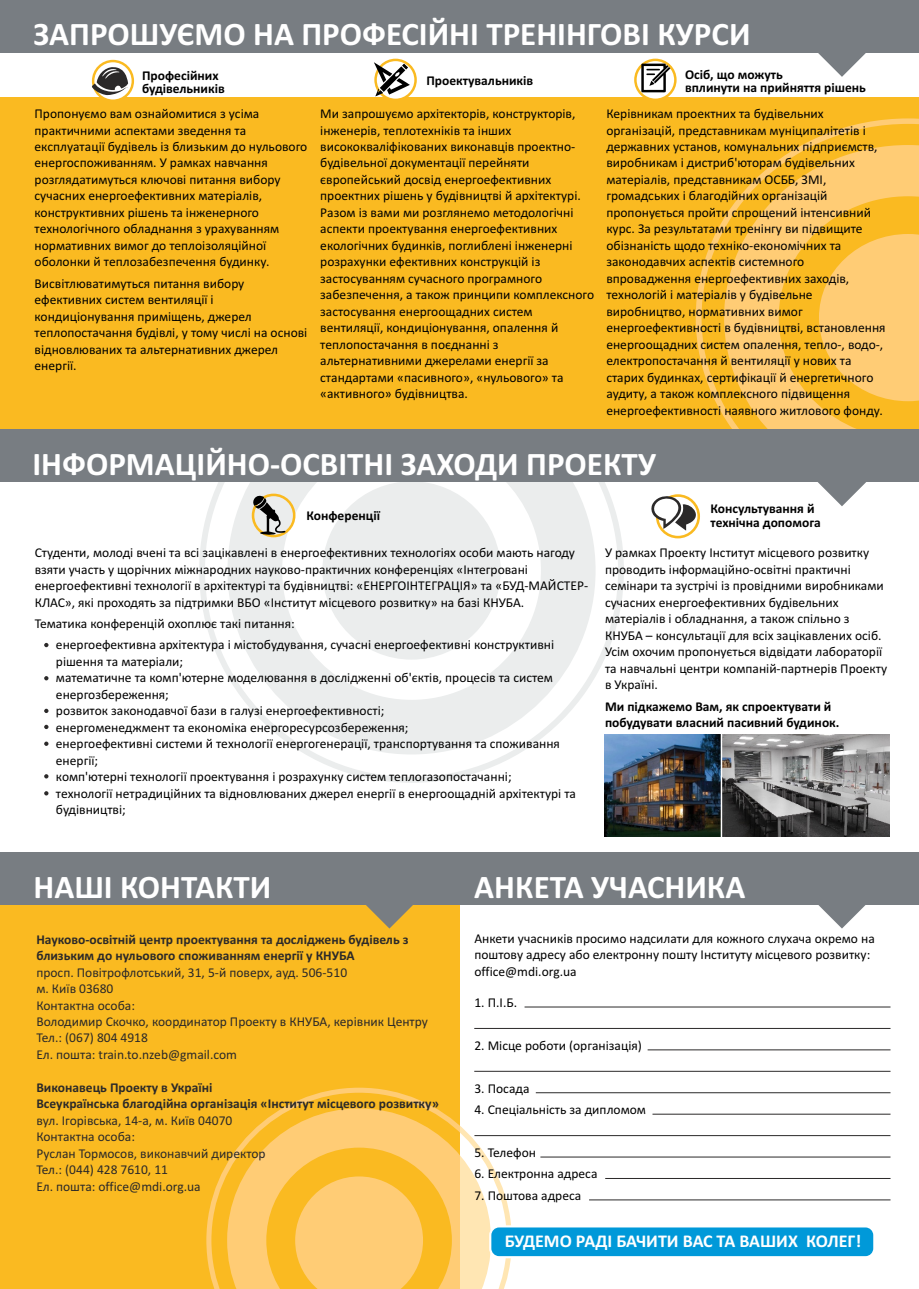
<style>
.page{position:relative;width:919px;height:1289px;background:#fff}
.page>*{position:absolute;margin:0;border:0;box-sizing:border-box;transform-origin:0 0}
.t1{font:700 33px "Calibri";color:#fff}
.t2{font:700 18px "Calibri";color:#fff}
.t3{font:13.5px/16.5px "Calibri";color:#000}
.t4{font:13.5px/16.5px "Calibri";color:#2b2929}
.t5{font:700 13.5px/13.2px "Calibri";color:#000}
.t6{font:700 13.5px/16.5px "Calibri";color:#2b2929}
</style>
<div class="page">
<svg style="left:459px;top:1087px;width:53px;height:201px"></svg>
<svg style="left:459px;top:1108px;width:32px;height:180px;fill:#ffe6b3"></svg>
<div style="left:0;top:904px;width:459px;height:384px;background:#faba21"></div>
<svg style="left:206px;top:1087px;width:229px;height:201px"></svg>
<svg style="left:227px;top:1108px;width:232px;height:180px"></svg>
<div style="left:227px;top:386px;width:368px;height:368px;border:55px solid #ebeded;border-radius:50%"></div>
<div style="left:322px;top:481px;width:178px;height:178px;background:#ebeded;border-radius:50%"></div>
<div style="left:0;top:53px;width:918px;height:378px;background:#faba21"></div>
<svg style="left:695px;top:118px;width:223px;height:300px"></svg>
<svg style="left:725px;top:144px;width:193px;height:285px"></svg>
<svg style="left:818px;top:234px;width:100px;height:167px"></svg>
<div style="left:0;top:53px;width:918px;height:44px;background:#fff"></div>
<svg style="left:92px;top:60px;width:42px;height:42px"></svg>
<svg style="left:92px;top:67px;width:36px;height:29px"></svg>
<svg style="left:374px;top:59px;width:43px;height:42px"></svg>
<svg style="left:374px;top:62px;width:36px;height:34px"></svg>
<svg style="left:634px;top:59px;width:42px;height:42px"></svg>
<svg style="left:641px;top:63px;width:29px;height:29px"></svg>
<div style="left:252px;top:493px;width:43px;height:44px;border:3px solid #faba21;border-radius:50%"></div>
<svg style="left:251px;top:492px;width:35px;height:44px;background:#b2ac9b"></svg>
<div style="left:655px;top:494px;width:45px;height:44px;border:3px solid #faba21;border-radius:50%"></div>
<svg style="left:651px;top:494px;width:49px;height:36px"></svg>
<svg style="left:44px;top:643px;width:4px;height:4px"></svg>
<svg style="left:44px;top:676px;width:4px;height:4px"></svg>
<svg style="left:44px;top:708px;width:4px;height:5px"></svg>
<svg style="left:44px;top:724px;width:4px;height:5px"></svg>
<svg style="left:44px;top:741px;width:4px;height:5px"></svg>
<svg style="left:44px;top:774px;width:4px;height:4px"></svg>
<svg style="left:44px;top:791px;width:4px;height:4px"></svg>
<hr style="left:524px;top:1006px;width:366px;height:1px;background:#2b2929">
<hr style="left:647px;top:1049px;width:243px;height:1px;background:#2b2929">
<hr style="left:474px;top:1070px;width:416px;height:1px;background:#2b2929">
<hr style="left:535px;top:1092px;width:355px;height:1px;background:#2b2929">
<hr style="left:652px;top:1113px;width:238px;height:1px;background:#2b2929">
<hr style="left:474px;top:1135px;width:416px;height:1px;background:#2b2929">
<hr style="left:540px;top:1156px;width:350px;height:1px;background:#2b2929">
<div style="left:0;top:0;width:918px;height:53px;background:#787d82"></div>
<svg style="left:818px;top:53px;width:48px;height:24px"></svg>
<div style="left:0;top:429px;width:918px;height:53px;background:#787d82"></div>
<svg style="left:818px;top:482px;width:48px;height:24px"></svg>
<div style="left:0;top:852px;width:918px;height:52px;background:#787d82"></div>
<svg style="left:815px;top:904px;width:53px;height:24px"></svg>
<svg style="left:363px;top:904px;width:52px;height:24px"></svg>
<hr style="left:474px;top:1028px;width:416px;height:1px;background:#2b2929">
<hr style="left:605px;top:1177px;width:285px;height:1px;background:#2b2929">
<hr style="left:589px;top:1199px;width:301px;height:1px;background:#2b2929">
<div style="left:489px;top:1225px;width:386px;height:33px;background:#0099d9;border:2px solid #fff;border-radius:9px"></div>
<img style="left:604px;top:734px;width:116px;height:102px">
<img style="left:722px;top:734px;width:167px;height:102px">
<h1 class="t1" style="left:34px;top:21px;width:718px">ЗАПРОШУЄМО НА ПРОФЕСІЙНІ ТРЕНІНГОВІ КУРСИ</h1>
<p class="t5" style="left:142px;top:70px;width:84px">Професійних будівельників</p>
<p class="t5" style="left:426px;top:75px;width:108px">Проектувальників</p>
<p class="t5" style="left:685px;top:69px;width:182px">Осіб, що можуть<br>вплинути на прийняття рішень</p>
<p class="t3" style="left:320px;top:106px;width:275px">Ми запрошуємо архітекторів, конструкторів, інженерів, теплотехніків та інших висококваліфікованих виконавців проектно&shy;будівельної документації перейняти європейський досвід енергоефективних проектних рішень у будівництві й архітектурі.<br>Разом із вами ми розглянемо методологічні аспекти проектування енергоефективних екологічних будинків, поглиблені інженерні розрахунки ефективних конструкцій із застосуванням сучасного програмного забезпечення, а також принципи комплексного застосування енергоощадних систем вентиляції, кондиціонування, опалення й теплопостачання в поєднанні з альтернативними джерелами енергії за стандартами «пасивного», «нульового» та «активного» будівництва.</p>
<p class="t3" style="left:606px;top:106px;width:281px">Керівникам проектних та будівельних організацій, представникам муніципалітетів і державних установ, комунальних підприємств, виробникам і дистриб'юторам будівельних матеріалів, представникам ОСББ, ЗМІ, громадських і благодійних організацій пропонується пройти спрощений інтенсивний курс. За результатами тренінгу ви підвищите обізнаність щодо техніко-економічних та законодавчих аспектів системного впровадження енергоефективних заходів, технологій і матеріалів у будівельне виробництво, нормативних вимог енергоефективності в будівництві, встановлення енергоощадних систем опалення, тепло-, водо-, електропостачання й вентиляції у нових та старих будинках, сертифікації й енергетичного аудиту, а також комплексного підвищення енергоефективності наявного житлового фонду.</p>
<h1 class="t1" style="left:32px;top:450px;width:625px">ІНФОРМАЦІЙНО-ОСВІТНІ ЗАХОДИ ПРОЕКТУ</h1>
<p class="t3" style="left:35px;top:106px;width:274px">Пропонуємо вам ознайомитися з усіма практичними аспектами зведення та експлуатації будівель із близьким до нульового енергоспоживанням. У рамках навчання розглядатимуться ключові питання вибору сучасних енергоефективних матеріалів, конструктивних рішень та інженерного технологічного обладнання з урахуванням нормативних вимог до теплоізоляційної оболонки й теплозабезпечення будинку.</p>
<p class="t3" style="left:35px;top:276px;width:274px">Висвітлюватимуться питання вибору ефективних систем вентиляції і кондиціонування приміщень, джерел теплопостачання будівлі, у тому числі на основі відновлюваних та альтернативних джерел енергії.</p>
<p class="t5" style="left:306px;top:510px;width:75px">Конференції</p>
<p class="t3" style="left:35px;top:545px;width:555px">Студенти, молоді вчені та всі зацікавлені в енергоефективних технологіях особи мають нагоду взяти участь у щорічних міжнародних науково-практичних конференціях «Інтегровані енергоефективні технології в архітектурі та будівництві: «ЕНЕРГОІНТЕГРАЦІЯ» та «БУД-МАЙСТЕР-КЛАС», які проходять за підтримки ВБО «Інститут місцевого розвитку» на базі КНУБА.</p>
<p class="t3" style="left:56px;top:614px;width:499px;line-height:21.5px;text-indent:-21px">Тематика конференцій охоплює такі питання:<br>енергоефективна архітектура і містобудування, сучасні енергоефективні конструктивні</p>
<p class="t3" style="left:56px;top:654px;width:521px">рішення та матеріали;<br>математичне та комп'ютерне моделювання в дослідженні об'єктів, процесів та систем енергозбереження;<br>розвиток законодавчої бази в галузі енергоефективності;<br>енергоменеджмент та економіка енергоресурсозбереження;<br>енергоефективні системи й технології енергогенерації, транспортування та споживання енергії;<br>комп'ютерні технології проектування і розрахунку систем теплогазопостачанні;<br>технології нетрадиційних та відновлюваних джерел енергії в енергоощадній архітектурі та будівництві;</p>
<p class="t5" style="left:710px;top:503px;width:112px">Консультування й технічна допомога</p>
<p class="t3" style="left:605px;top:545px;width:284px">У рамках Проекту Інститут місцевого розвитку проводить інформаційно-освітні практичні семінари та зустрічі із провідними виробниками сучасних енергоефективних будівельних матеріалів і обладнання, а також спільно з КНУБА – консультації для всіх зацікавлених осіб.<br>Усім охочим пропонується відвідати лабораторії та навчальні центри компаній-партнерів Проекту в Україні.</p>
<p class="t5" style="left:605px;top:699px;width:236px;line-height:16.5px">Ми підкажемо Вам, як спроектувати й побудувати власний пасивний будинок.</p>
<h1 class="t1" style="left:33px;top:873px;width:239px">НАШІ КОНТАКТИ</h1>
<h1 class="t1" style="left:474px;top:873px;width:273px">АНКЕТА УЧАСНИКА</h1>
<p class="t6" style="left:36px;top:931px;width:373px">Науково-освітній центр проектування та досліджень будівель з близьким до нульового споживанням енергії у КНУБА</p>
<p class="t4" style="left:36px;top:964px;width:393px">просп. Повітрофлотський, 31, 5-й поверх, ауд. 506-510<br>м. Київ 03680<br>Контактна особа:<br>Володимир Скочко, координатор Проекту в КНУБА, керівник Центру Тел.: (067) 804 4918<br>Ел. пошта: train.to.nzeb@gmail.com</p>
<p class="t6" style="left:36px;top:1080px;width:404px">Виконавець Проекту в Україні<br>Всеукраїнська благодійна організація «Інститут місцевого розвитку»</p>
<p class="t4" style="left:36px;top:1113px;width:231px">вул. Ігорівська, 14-а, м. Київ 04070<br>Контактна особа:<br>Руслан Тормосов, виконавчий директор<br>Тел.: (044) 428 7610, 11<br>Ел. пошта: office@mdi.org.ua</p>
<p class="t3" style="left:474px;top:931px;width:402px">Анкети учасників просимо надсилати для кожного слухача окремо на поштову адресу або електронну пошту Інституту місцевого розвитку: office@mdi.org.ua</p>
<p class="t3" style="left:474px;top:995px;width:44px">1. П.І.Б.</p>
<p class="t3" style="left:474px;top:1038px;width:169px">2. Місце роботи (організація)</p>
<p class="t3" style="left:474px;top:1081px;width:56px">3. Посада</p>
<p class="t3" style="left:474px;top:1102px;width:173px">4. Спеціальність за дипломом</p>
<p class="t3" style="left:474px;top:1145px;width:63px">5. Телефон</p>
<p class="t3" style="left:474px;top:1166px;width:124px">6. Електронна адреса</p>
<p class="t3" style="left:474px;top:1188px;width:108px">7. Поштова адреса</p>
<h2 class="t2" style="left:504px;top:1233px;width:358px">БУДЕМО РАДІ БАЧИТИ ВАС ТА ВАШИХ КОЛЕГ!</h2>
</div>
